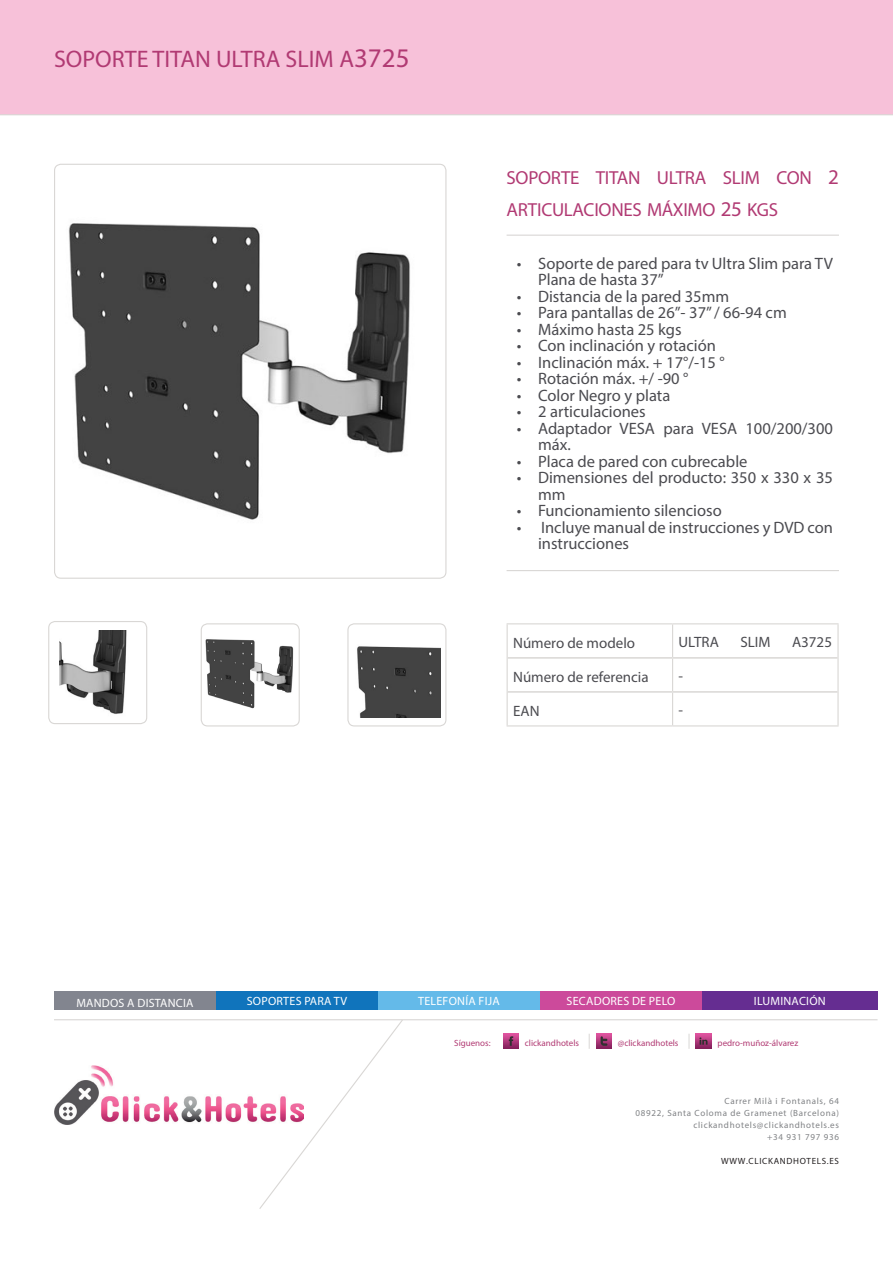
<style>
.page{position:relative;width:893px;height:1263px;background:#fff}
.page>*{position:absolute;margin:0;border:0;box-sizing:border-box;transform-origin:0 0}
.t1{font:24px "Myriad Pro";color:#b13a73}
.t2{font:21px "Myriad Pro";color:#b13a73}
.t3{font:18.9px "Myriad Pro";letter-spacing:-.015em;color:#b13a73}
.t4{font:16.5px/16.5px "Myriad Pro";color:#4b4b50}
.t5{font:15px "Myriad Pro";color:#4b4b50}
.t6{font:12px "Myriad Pro";letter-spacing:.02em;color:#fff}
.t7{font:9px "Myriad Pro";letter-spacing:.075em;color:#808285}
.t8{font:9px "Myriad Pro";color:#b13a73}
.t9{font:9px "Myriad Pro";letter-spacing:.075em;color:#231f20}
.s1{font-size:27px}
.s2{font-size:21px}
</style>
<div class="page">
<hr style="left:507px;top:235px;width:332px;height:1px;background:#d9d7d5">
<hr style="left:507px;top:570px;width:332px;height:1px;background:#d9d7d5">
<div style="left:54px;top:991px;width:162px;height:19px;background:#82858f"></div>
<div style="left:216px;top:991px;width:162px;height:19px;background:#1074bc"></div>
<div style="left:378px;top:991px;width:162px;height:19px;background:#64bae9"></div>
<div style="left:540px;top:991px;width:162px;height:19px;background:#cc4a9b"></div>
<div style="left:702px;top:991px;width:176px;height:19px;background:#652d91"></div>
<hr style="left:54px;top:1019px;width:824px;height:1px;background:#d9d7d5">
<svg style="left:258px;top:1020px;width:146px;height:189px"></svg>
<img style="left:54px;top:1066px;width:250px;height:59px">
<div style="left:0;top:0;width:893px;height:115px;background:#f7c1d9"></div>
<div style="left:48px;top:621px;width:99px;height:103px;border:1px solid #d9d7d5;border-radius:6px"></div>
<div style="left:347px;top:623px;width:99px;height:103px;border:1px solid #d9d7d5;border-radius:6px"></div>
<div style="left:201px;top:623px;width:99px;height:103px;border:1px solid #d9d7d5;border-radius:6px"></div>
<svg style="left:508px;top:624px;width:329px;height:1px"></svg>
<hr style="left:507px;top:623px;width:166px;height:1px;background:#d9d7d5">
<hr style="left:507px;top:624px;width:1px;height:34px;background:#d9d7d5">
<hr style="left:507px;top:658px;width:1px;height:34px;background:#d9d7d5">
<hr style="left:507px;top:692px;width:1px;height:33px;background:#d9d7d5">
<hr style="left:507px;top:725px;width:166px;height:1px;background:#d9d7d5">
<hr style="left:508px;top:657px;width:165px;height:2px;background:#d9d7d5">
<hr style="left:508px;top:691px;width:165px;height:2px;background:#d9d7d5">
<hr style="left:673px;top:623px;width:166px;height:1px;background:#d9d7d5">
<hr style="left:672px;top:624px;width:1px;height:33px;background:#d9d7d5">
<hr style="left:837px;top:624px;width:2px;height:34px;background:#d9d7d5">
<hr style="left:672px;top:659px;width:1px;height:32px;background:#d9d7d5">
<hr style="left:837px;top:658px;width:2px;height:34px;background:#d9d7d5">
<hr style="left:672px;top:693px;width:1px;height:32px;background:#d9d7d5">
<hr style="left:837px;top:692px;width:2px;height:33px;background:#d9d7d5">
<hr style="left:673px;top:725px;width:166px;height:1px;background:#d9d7d5">
<hr style="left:673px;top:657px;width:164px;height:2px;background:#d9d7d5">
<hr style="left:673px;top:691px;width:164px;height:2px;background:#d9d7d5">
<img style="left:504px;top:1034px;width:15px;height:15px">
<img style="left:596px;top:1034px;width:15px;height:15px">
<img style="left:696px;top:1034px;width:15px;height:15px">
<svg style="left:589px;top:1034px;width:1px;height:15px"></svg>
<svg style="left:689px;top:1034px;width:1px;height:15px"></svg>
<img style="left:68px;top:223px;width:342px;height:297px">
<img style="left:59px;top:630px;width:68px;height:84px">
<img style="left:205px;top:639px;width:89px;height:70px">
<img style="left:357px;top:646px;width:83px;height:71px">
<p class="t1" style="left:54px;top:44px;width:357px">SOPORTE TITAN ULTRA SLIM A<span class="s1">3725</span></p>
<p class="t3" style="left:507px;top:166px;width:12px">SOPORTE</p>
<p class="t3" style="left:596px;top:166px;width:10px">TITAN</p>
<p class="t3" style="left:657px;top:166px;width:11px">ULTRA</p>
<p class="t3" style="left:723px;top:166px;width:10px">SLIM</p>
<p class="t3" style="left:776px;top:166px;width:23px">CON</p>
<p class="t2" style="left:828px;top:164px;width:12px">2</p>
<p class="t3" style="left:507px;top:198px;width:10px">ARTI</p>
<p class="t3" style="left:541px;top:198px;width:64px">CULACIONES</p>
<p class="t3" style="left:647px;top:198px;width:48px">MÁXIMO</p>
<p class="t3" style="left:721px;top:198px;width:57px"><span class="s2">25</span> KGS</p>
<p class="t4" style="left:538px;top:255px;width:296px;text-indent:-21px">• Soporte de pared para tv Ultra Slim para TV<br>Plana de hasta 37”</p>
<p class="t4" style="left:517px;top:288px;width:214px">• Distancia de la pared 35mm</p>
<p class="t4" style="left:517px;top:304px;width:271px">• Para pantallas de 26”- 37”/ 66-94 cm</p>
<p class="t4" style="left:517px;top:321px;width:166px">• Máximo hasta 25 kgs</p>
<p class="t4" style="left:517px;top:337px;width:201px">• Con inclinación y rotación</p>
<p class="t4" style="left:517px;top:354px;width:209px">• Inclinación máx. + 17°/-15 °</p>
<p class="t4" style="left:517px;top:370px;width:173px">• Rotación máx. +/ -90 °</p>
<p class="t4" style="left:517px;top:387px;width:155px">• Color Negro y plata</p>
<p class="t4" style="left:517px;top:403px;width:130px">• 2 articulaciones</p>
<p class="t4" style="left:538px;top:420px;width:296px;text-indent:-21px">• Adaptador VESA para VESA 100/200/300 máx.</p>
<p class="t4" style="left:517px;top:453px;width:232px">• Placa de pared con cubrecable</p>
<p class="t4" style="left:538px;top:469px;width:296px;text-indent:-21px">• Dimensiones del producto: 350 x 330 x 35 mm</p>
<p class="t4" style="left:517px;top:502px;width:206px">• Funcionamiento silencioso</p>
<p class="t4" style="left:538px;top:519px;width:296px;text-indent:-21px">• Incluye manual de instrucciones y DVD con instrucciones</p>
<p class="t5" style="left:513px;top:634px;width:123px">Número de modelo</p>
<p class="t5" style="left:679px;top:632px;width:42px">ULTRA</p>
<p class="t5" style="left:740px;top:632px;width:32px">SLIM</p>
<p class="t5" style="left:792px;top:632px;width:41px">A3725</p>
<p class="t5" style="left:513px;top:668px;width:137px">Número de referencia</p>
<p class="t5" style="left:679px;top:666px;width:6px">-</p>
<p class="t5" style="left:513px;top:702px;width:28px">EAN</p>
<p class="t5" style="left:679px;top:700px;width:6px">-</p>
<p class="t6" style="left:76px;top:995px;width:119px">MANDOS A DISTANCIA</p>
<p class="t6" style="left:247px;top:994px;width:102px">SOPORTES PARA TV</p>
<p class="t6" style="left:418px;top:994px;width:83px">TELEFONÍA FIJA</p>
<p class="t6" style="left:567px;top:994px;width:110px">SECADORES DE PELO</p>
<p class="t6" style="left:754px;top:994px;width:73px">ILUMINACIÓN</p>
<p class="t8" style="left:454px;top:1037px;width:38px">Síguenos:</p>
<p class="t8" style="left:525px;top:1037px;width:56px">clickandhotels</p>
<p class="t8" style="left:618px;top:1037px;width:62px">@clickandhotels</p>
<p class="t8" style="left:718px;top:1037px;width:82px">pedro-muñoz-álvarez</p>
<p class="t7" style="left:724px;top:1095px;width:116px">Carrer Milà i Fontanals, 64</p>
<p class="t7" style="left:636px;top:1107px;width:205px">08922, Santa Coloma de Gramenet (Barcelona)</p>
<p class="t7" style="left:693px;top:1119px;width:147px">clickandhotels@clickandhotels.es</p>
<p class="t7" style="left:767px;top:1131px;width:73px">+34 931 797 936</p>
<p class="t9" style="left:721px;top:1155px;width:119px">WWW.CLICKANDHOTELS.ES</p>
</div>
